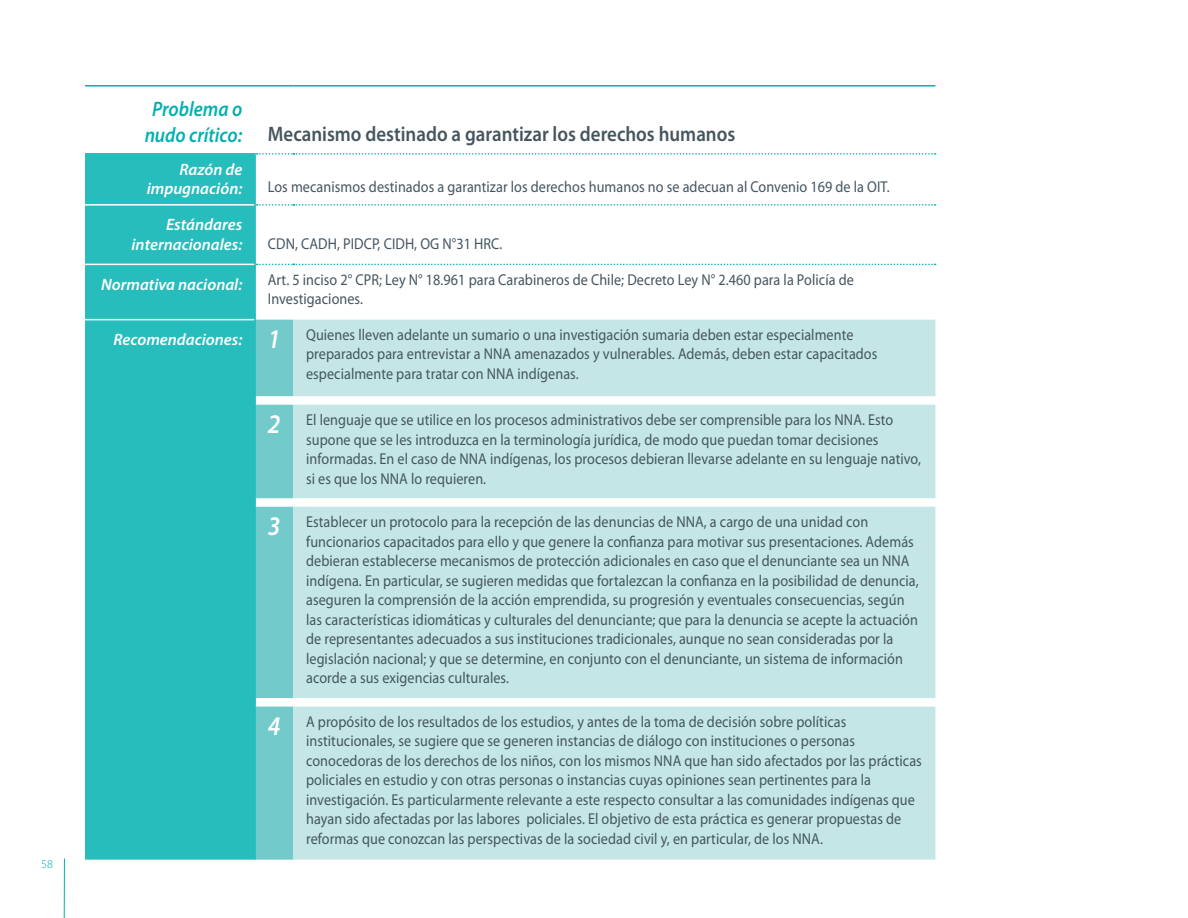
<style>
.page{position:relative;width:1188px;height:918px;background:#fff}
.page>*{position:absolute;margin:0;border:0;box-sizing:border-box;transform-origin:0 0}
.numero_tabla{font:italic 600 27px "Myriad Pro";color:#fff;scale:.9 1}
._03_titulo_tabla_-2{font:600 21px "Myriad Pro";color:#45555f;scale:.9 1}
._03_problema_nudo{font:italic 600 21px "Myriad Pro";color:#00b1b0;scale:.9 1}
._00_primera_col_tabl{font:italic 600 16.5px/19.8px "Myriad Pro";color:#fff;text-align:right}
._01_texto_tabla_recu{font:15.75px/19.5px "Myriad Pro";letter-spacing:.005em;color:#45555f;scale:.9 1}
.t1{font:300 12px "Myriad Pro";color:#00b1b0}
</style>
<div class="page">
<hr style="left:64px;top:858px;width:1px;height:60px;background:#00b1b0">
<div style="left:85px;top:155px;width:169px;height:705px;background:#26bdbc"></div>
<div style="left:293px;top:320px;width:642px;height:540px;background:#c5e6e7"></div>
<svg style="left:257px;top:153px;width:679px;height:2px"></svg>
<svg style="left:257px;top:204px;width:679px;height:2px"></svg>
<svg style="left:257px;top:264px;width:679px;height:1px"></svg>
<hr style="left:85px;top:204px;width:169px;height:2px;background:#fff">
<hr style="left:85px;top:264px;width:169px;height:1px;background:#fff">
<hr style="left:85px;top:319px;width:169px;height:1px;background:#fff">
<hr style="left:85px;top:85px;width:170px;height:2px;background:#00b1b0">
<hr style="left:255px;top:85px;width:38px;height:2px;background:#00b1b0">
<hr style="left:293px;top:85px;width:642px;height:2px;background:#00b1b0">
<hr style="left:254px;top:155px;width:2px;height:50px;background:#26bdbc">
<hr style="left:254px;top:205px;width:2px;height:59px;background:#26bdbc">
<hr style="left:254px;top:264px;width:2px;height:56px;background:#26bdbc">
<svg style="left:254px;top:320px;width:39px;height:540px;background:#75cbcc"></svg>
<hr style="left:254px;top:707px;width:2px;height:153px;background:#26bdbc">
<hr style="left:85px;top:153px;width:171px;height:2px;background:#26bdbc">
<p class="t1" style="left:41px;top:857px;width:13px">58</p>
<p class="_03_problema_nudo" style="left:152px;top:96px;width:102px">Problema o</p>
<p class="_03_problema_nudo" style="left:145px;top:121px;width:110px">nudo crítico:</p>
<p class="_03_titulo_tabla_-2" style="left:268px;top:121px;width:521px">Mecanismo destinado a garantizar los derechos humanos</p>
<p class="_00_primera_col_tabl" style="left:147px;top:159px;width:97px">Razón de impugnación:</p>
<p class="_01_texto_tabla_recu" style="left:268px;top:177px;width:692px">Los mecanismos destinados a garantizar los derechos humanos no se adecuan al Convenio 169 de la OIT.</p>
<p class="_00_primera_col_tabl" style="left:132px;top:214px;width:112px">Estándares internacionales:</p>
<p class="_01_texto_tabla_recu" style="left:268px;top:234px;width:262px">CDN, CADH, PIDCP, CIDH, OG N°31 HRC.</p>
<p class="_00_primera_col_tabl" style="left:101px;top:274px;width:143px">Normativa nacional:</p>
<p class="_01_texto_tabla_recu" style="left:268px;top:269px;width:653px">Art. 5 inciso 2° CPR; Ley N° 18.961 para Carabineros de Chile; Decreto Ley N° 2.460 para la Policía de<br>Investigaciones.</p>
<p class="_00_primera_col_tabl" style="left:113px;top:329px;width:130px">Recomendaciones:</p>
<p class="numero_tabla" style="left:268px;top:322px;width:16px">1</p>
<p class="_01_texto_tabla_recu" style="left:306px;top:325px;width:636px">Quienes lleven adelante un sumario o una investigación sumaria deben estar especialmente preparados para entrevistar a NNA amenazados y vulnerables. Además, deben estar capacitados especialmente para tratar con NNA indígenas.</p>
<p class="numero_tabla" style="left:268px;top:407px;width:16px">2</p>
<p class="_01_texto_tabla_recu" style="left:306px;top:410px;width:685px">El lenguaje que se utilice en los procesos administrativos debe ser comprensible para los NNA. Esto supone que se les introduzca en la terminología jurídica, de modo que puedan tomar decisiones informadas. En el caso de NNA indígenas, los procesos debieran llevarse adelante en su lenguaje nativo, si es que los NNA lo requieren.</p>
<p class="numero_tabla" style="left:268px;top:509px;width:16px">3</p>
<p class="_01_texto_tabla_recu" style="left:306px;top:512px;width:682px">Establecer un protocolo para la recepción de las denuncias de NNA, a cargo de una unidad con funcionarios capacitados para ello y que genere la confianza para motivar sus presentaciones. Además debieran establecerse mecanismos de protección adicionales en caso que el denunciante sea un NNA indígena. En particular, se sugieren medidas que fortalezcan la confianza en la posibilidad de denuncia, aseguren la comprensión de la acción emprendida, su progresión y eventuales consecuencias, según las características idiomáticas y culturales del denunciante; que para la denuncia se acepte la actuación de representantes adecuados a sus instituciones tradicionales, aunque no sean consideradas por la legislación nacional; y que se determine, en conjunto con el denunciante, un sistema de información acorde a sus exigencias culturales.</p>
<p class="numero_tabla" style="left:268px;top:709px;width:16px">4</p>
<p class="_01_texto_tabla_recu" style="left:306px;top:712px;width:686px">A propósito de los resultados de los estudios, y antes de la toma de decisión sobre políticas institucionales, se sugiere que se generen instancias de diálogo con instituciones o personas conocedoras de los derechos de los niños, con los mismos NNA que han sido afectados por las prácticas policiales en estudio y con otras personas o instancias cuyas opiniones sean pertinentes para la investigación. Es particularmente relevante a este respecto consultar a las comunidades indígenas que hayan sido afectadas por las labores policiales. El objetivo de esta práctica es generar propuestas de reformas que conozcan las perspectivas de la sociedad civil y, en particular, de los NNA.</p>
</div>
